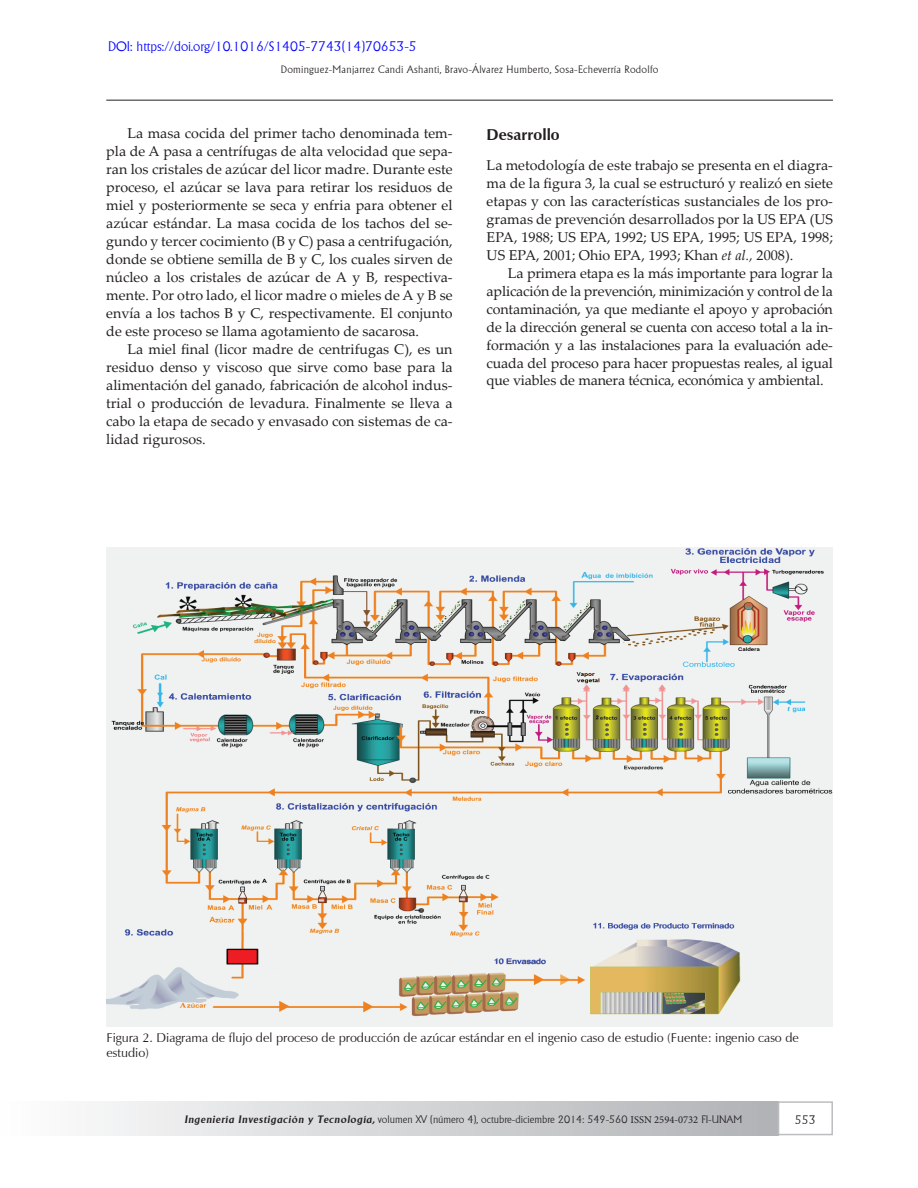
<style>
.page{position:relative;width:918px;height:1188px;background:#fff}
.page>*{position:absolute;margin:0;border:0;box-sizing:border-box;transform-origin:0 0}
.t1{font:700 15.75px "Zapf Humanist 601 BT";color:#231f20}
.t2{font:14.25px/18px "Palatino Linotype";color:#231f20;text-align:justify}
.t3{font:300 13.5px "Adelon";color:#00f}
.t4{font:12.75px/15px "Zapf Humanist 601 BT";color:#231f20}
.t5{font:300 12px "Adelon";color:#231f20}
.t6{font:300 10.5px "Adelon";color:#231f20}
.t7{font:300 10.5px "Adelon";letter-spacing:.025em;color:#231f20}
.s1{font-style:italic}
.s2{font-weight:600;font-style:italic}
.s3{font-family:"Minion Pro";font-weight:400}
</style>
<div class="page">
<div style="left:0;top:1101px;width:778px;height:34px;background:linear-gradient(to right,#fefefe,#b0b2b5)"></div>
<div style="left:778px;top:1101px;width:55px;height:34px;border:2px solid #bcbdc0"></div>
<hr style="left:0;top:1101px;width:2px;height:34px;background:#fefefe">
<hr style="left:106px;top:100px;width:727px;height:1px;background:#231f20">
<img style="left:106px;top:548px;width:727px;height:478px">
<p class="t3" style="left:108px;top:38px;width:310px">DOI: https://doi.org/10.1016/S1405-7743(14)70653-5</p>
<p class="t7" style="left:281px;top:63px;width:379px">Dominguez-Manjarrez Candi Ashanti, Bravo-Álvarez Humberto, Sosa-Echeverría Rodolfo</p>
<p class="t2" style="left:106px;top:124px;width:348px;text-indent:21px">La masa cocida del primer tacho denominada tem&shy;pla de A pasa a centrífugas de alta velocidad que sepa&shy;ran los cristales de azúcar del licor madre. Durante este proceso, el azúcar se lava para retirar los residuos de miel y posteriormente se seca y enfria para obtener el azúcar estándar. La masa cocida de los tachos del se&shy;gundo y tercer cocimiento (B y C) pasa a centrifugación, donde se obtiene semilla de B y C, los cuales sirven de núcleo a los cristales de azúcar de A y B, respectiva&shy;mente. Por otro lado, el licor madre o mieles de A y B se envía a los tachos B y C, respectivamente. El conjunto de este proceso se llama agotamiento de sacarosa.</p>
<p class="t2" style="left:106px;top:340px;width:348px;text-indent:21px">La miel final (licor madre de centrifugas C), es un residuo denso y viscoso que sirve como base para la alimentación del ganado, fabricación de alcohol indus&shy;trial o producción de levadura. Finalmente se lleva a cabo la etapa de secado y envasado con sistemas de ca&shy;lidad rigurosos.</p>
<p class="t1" style="left:487px;top:124px;width:75px">Desarrollo</p>
<p class="t2" style="left:487px;top:155px;width:348px">La metodología de este trabajo se presenta en el diagra&shy;ma de la figura 3, la cual se estructuró y realizó en siete etapas y con las características sustanciales de los pro&shy;gramas de prevención desarrollados por la US EPA (US EPA, 1988; US EPA, 1992; US EPA, 1995; US EPA, 1998; US EPA, 2001; Ohio EPA, 1993; Khan <span class="s1">et al.,</span> 2008).</p>
<p class="t2" style="left:487px;top:263px;width:348px;text-indent:21px">La primera etapa es la más importante para lograr la aplicación de la prevención, minimización y control de la contaminación, ya que mediante el apoyo y aprobación de la dirección general se cuenta con acceso total a la in&shy;formación y a las instalaciones para la evaluación ade&shy;cuada del proceso para hacer propuestas reales, al igual que viables de manera técnica, económica y ambiental.</p>
<p class="t4" style="left:107px;top:1030px;width:694px">Figura 2. Diagrama de flujo del proceso de producción de azúcar estándar en el ingenio caso de estudio (Fuente: ingenio caso de estudio)</p>
<p class="t6" style="left:184px;top:1113px;width:559px"><span class="s2">Ingeniería Investigación y Tecnología,</span> volumen XV (número 4), octubre-diciembre 2014: 549-560 <span class="s3">ISSN 2594-0732</span> FI-UNAM</p>
<p class="t5" style="left:795px;top:1113px;width:22px">553</p>
</div>
